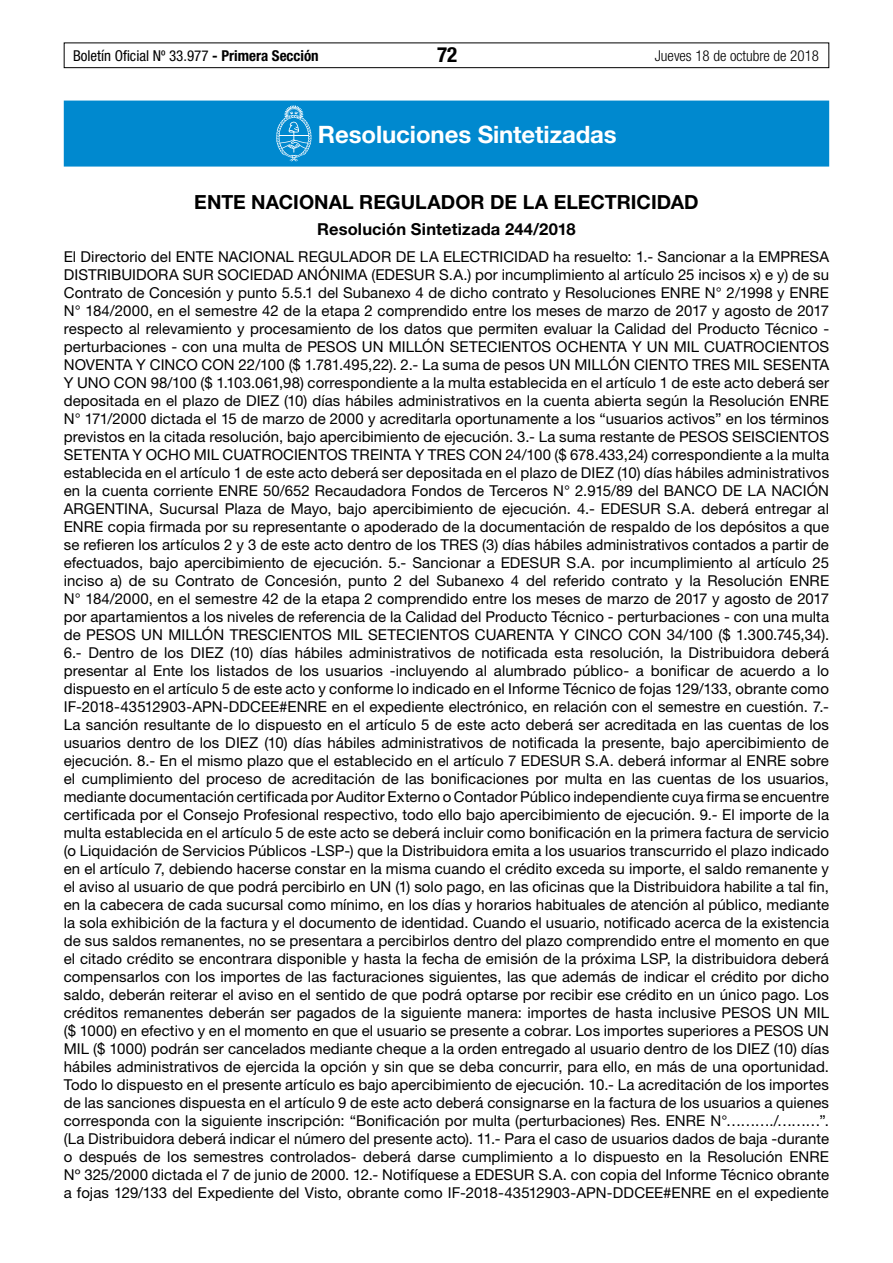
<style>
.page{position:relative;width:893px;height:1263px;background:#fff}
.page>*{position:absolute;margin:0;border:0;box-sizing:border-box;transform-origin:0 0}
.t1{font:700 24px "Helvetica Neue LT Std";letter-spacing:-.005em;color:#fff}
.t2{font:700 condensed 21px "Helvetica Neue LT Std";color:#000}
.t3{font:700 19.5px "Helvetica Neue LT Std";color:#000}
.t4{font:700 16.5px "Helvetica Neue LT Std";letter-spacing:.01em;color:#000}
.t5{font:15px/18px "Helvetica Neue LT Std";letter-spacing:.005em;color:#000;text-align:justify}
.t6{font:condensed 15px "Helvetica Neue LT Std";color:#000}
.t7{font:300 condensed 15px "Helvetica Neue LT Std";color:#000}
.s1{font-weight:700}
</style>
<div class="page">
<div style="left:64px;top:43px;width:765px;height:25px;border:1px solid #000"></div>
<div style="left:64px;top:101px;width:765px;height:66px;background:#0089cf"></div>
<svg style="left:276px;top:105px;width:35px;height:56px"></svg>
<p class="t6" style="left:73px;top:47px;width:247px">Boletín Oficial Nº 33.977 <span class="s1">- Primera Sección</span></p>
<h2 class="t2" style="left:437px;top:42px;width:22px">72</h2>
<p class="t7" style="left:655px;top:47px;width:166px">Jueves 18 de octubre de 2018</p>
<h1 class="t1" style="left:318px;top:120px;width:300px">Resoluciones Sintetizadas</h1>
<h3 class="t3" style="left:194px;top:190px;width:506px">ENTE NACIONAL REGULADOR DE LA ELECTRICIDAD</h3>
<p class="t4" style="left:317px;top:219px;width:260px">Resolución Sintetizada 244/2018</p>
<p class="t5" style="left:64px;top:247px;width:767px">El Directorio del ENTE NACIONAL REGULADOR DE LA ELECTRICIDAD ha resuelto: 1.- Sancionar a la EMPRESA DISTRIBUIDORA SUR SOCIEDAD ANÓNIMA (EDESUR S.A.) por incumplimiento al artículo 25 incisos x) e y) de su Contrato de Concesión y punto 5.5.1 del Subanexo 4 de dicho contrato y Resoluciones ENRE N° 2/1998 y ENRE N° 184/2000, en el semestre 42 de la etapa 2 comprendido entre los meses de marzo de 2017 y agosto de 2017 respecto al relevamiento y procesamiento de los datos que permiten evaluar la Calidad del Producto Técnico - perturbaciones - con una multa de PESOS UN MILLÓN SETECIENTOS OCHENTA Y UN MIL CUATROCIENTOS NOVENTA Y CINCO CON 22/100 ($ 1.781.495,22). 2.- La suma de pesos UN MILLÓN CIENTO TRES MIL SESENTA Y UNO CON 98/100 ($ 1.103.061,98) correspondiente a la multa establecida en el artículo 1 de este acto deberá ser depositada en el plazo de DIEZ (10) días hábiles administrativos en la cuenta abierta según la Resolución ENRE N° 171/2000 dictada el 15 de marzo de 2000 y acreditarla oportunamente a los “usuarios activos” en los términos previstos en la citada resolución, bajo apercibimiento de ejecución. 3.- La suma restante de PESOS SEISCIENTOS SETENTA Y OCHO MIL CUATROCIENTOS TREINTA Y TRES CON 24/100 ($ 678.433,24) correspondiente a la multa establecida en el artículo 1 de este acto deberá ser depositada en el plazo de DIEZ (10) días hábiles administrativos en la cuenta corriente ENRE 50/652 Recaudadora Fondos de Terceros N° 2.915/89 del BANCO DE LA NACIÓN ARGENTINA, Sucursal Plaza de Mayo, bajo apercibimiento de ejecución. 4.- EDESUR S.A. deberá entregar al ENRE copia firmada por su representante o apoderado de la documentación de respaldo de los depósitos a que se refieren los artículos 2 y 3 de este acto dentro de los TRES (3) días hábiles administrativos contados a partir de efectuados, bajo apercibimiento de ejecución. 5.- Sancionar a EDESUR S.A. por incumplimiento al artículo 25 inciso a) de su Contrato de Concesión, punto 2 del Subanexo 4 del referido contrato y la Resolución ENRE N° 184/2000, en el semestre 42 de la etapa 2 comprendido entre los meses de marzo de 2017 y agosto de 2017 por apartamientos a los niveles de referencia de la Calidad del Producto Técnico - perturbaciones - con una multa de PESOS UN MILLÓN TRESCIENTOS MIL SETECIENTOS CUARENTA Y CINCO CON 34/100 ($ 1.300.745,34).<br>6.- Dentro de los DIEZ (10) días hábiles administrativos de notificada esta resolución, la Distribuidora deberá presentar al Ente los listados de los usuarios -incluyendo al alumbrado público- a bonificar de acuerdo a lo dispuesto en el artículo 5 de este acto y conforme lo indicado en el Informe Técnico de fojas 129/133, obrante como IF-2018-43512903-APN-DDCEE#ENRE en el expediente electrónico, en relación con el semestre en cuestión. 7.- La sanción resultante de lo dispuesto en el artículo 5 de este acto deberá ser acreditada en las cuentas de los usuarios dentro de los DIEZ (10) días hábiles administrativos de notificada la presente, bajo apercibimiento de ejecución. 8.- En el mismo plazo que el establecido en el artículo 7 EDESUR S.A. deberá informar al ENRE sobre el cumplimiento del proceso de acreditación de las bonificaciones por multa en las cuentas de los usuarios, mediante documentación certificada por Auditor Externo o Contador Público independiente cuya firma se encuentre certificada por el Consejo Profesional respectivo, todo ello bajo apercibimiento de ejecución. 9.- El importe de la multa establecida en el artículo 5 de este acto se deberá incluir como bonificación en la primera factura de servicio (o Liquidación de Servicios Públicos -LSP-) que la Distribuidora emita a los usuarios transcurrido el plazo indicado en el artículo 7, debiendo hacerse constar en la misma cuando el crédito exceda su importe, el saldo remanente y el aviso al usuario de que podrá percibirlo en UN (1) solo pago, en las oficinas que la Distribuidora habilite a tal fin, en la cabecera de cada sucursal como mínimo, en los días y horarios habituales de atención al público, mediante la sola exhibición de la factura y el documento de identidad. Cuando el usuario, notificado acerca de la existencia de sus saldos remanentes, no se presentara a percibirlos dentro del plazo comprendido entre el momento en que el citado crédito se encontrara disponible y hasta la fecha de emisión de la próxima LSP, la distribuidora deberá compensarlos con los importes de las facturaciones siguientes, las que además de indicar el crédito por dicho saldo, deberán reiterar el aviso en el sentido de que podrá optarse por recibir ese crédito en un único pago. Los créditos remanentes deberán ser pagados de la siguiente manera: importes de hasta inclusive PESOS UN MIL ($ 1000) en efectivo y en el momento en que el usuario se presente a cobrar. Los importes superiores a PESOS UN MIL ($ 1000) podrán ser cancelados mediante cheque a la orden entregado al usuario dentro de los DIEZ (10) días hábiles administrativos de ejercida la opción y sin que se deba concurrir, para ello, en más de una oportunidad.<br>Todo lo dispuesto en el presente artículo es bajo apercibimiento de ejecución. 10.- La acreditación de los importes de las sanciones dispuesta en el artículo 9 de este acto deberá consignarse en la factura de los usuarios a quienes corresponda con la siguiente inscripción: “Bonificación por multa (perturbaciones) Res. ENRE N°………./………”. (La Distribuidora deberá indicar el número del presente acto). 11.- Para el caso de usuarios dados de baja -durante o después de los semestres controlados- deberá darse cumplimiento a lo dispuesto en la Resolución ENRE Nº 325/2000 dictada el 7 de junio de 2000. 12.- Notifíquese a EDESUR S.A. con copia del Informe Técnico obrante a fojas 129/133 del Expediente del Visto, obrante como IF-2018-43512903-APN-DDCEE#ENRE en el expediente</p>
</div>
